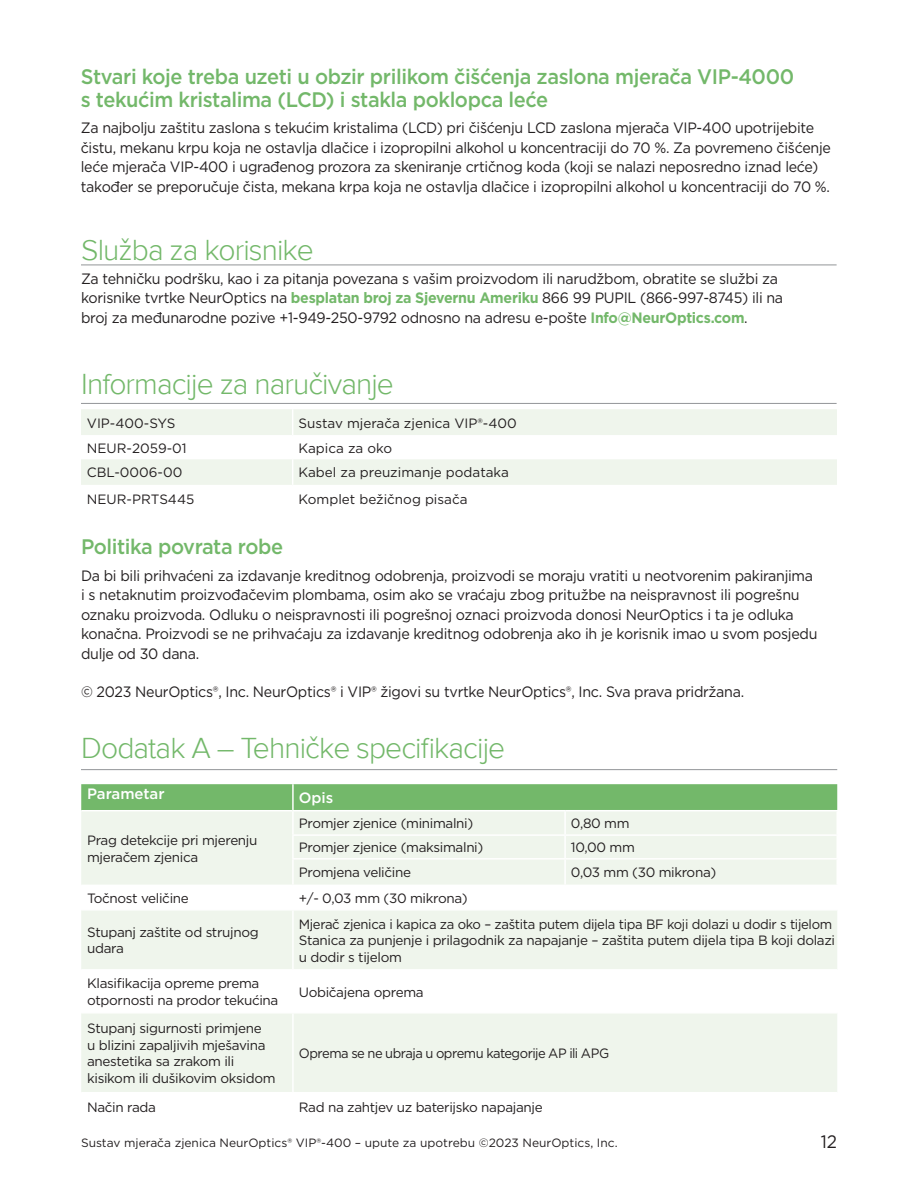
<style>
.page{position:relative;width:918px;height:1188px;background:#fff}
.page>*{position:absolute;margin:0;border:0;box-sizing:border-box;transform-origin:0 0}
.t1{font:300 30px "Proxima Nova";letter-spacing:-.03em;color:#73b86a}
.t2{font:500 21px/22.5px "Gotham";letter-spacing:-.02em;color:#73b86a;scale:.95 1}
.t3{font:18px "Gotham";color:#231f20;scale:.95 1}
.t4{font:15px/19.5px "Gotham";letter-spacing:-.02em;color:#231f20;scale:.95 1}
.Bodycopy{font:500 15px "Gotham";letter-spacing:-.005em;color:#fff}
.t5{font:13.5px/16.5px "Gotham";letter-spacing:-.025em;color:#231f20}
.t6{font:13.5px "Gotham";color:#231f20}
.t7{font:13.5px "Gotham";letter-spacing:-.025em;color:#231f20;scale:.96 1}
.t8{font:12px "Gotham";color:#231f20}
.s1{font-weight:700;color:#73b86a}
</style>
<div class="page">
<hr style="left:81px;top:265px;width:756px;height:1px;background:#939598">
<hr style="left:81px;top:403px;width:756px;height:1px;background:#939598">
<hr style="left:81px;top:769px;width:756px;height:1px;background:#939598">
<svg style="left:81px;top:911px;width:756px;height:181px;fill:#eff5ec"></svg>
<hr style="left:293px;top:969px;width:272px;height:2px;background:#fff">
<hr style="left:565px;top:969px;width:272px;height:2px;background:#fff">
<hr style="left:293px;top:1012px;width:272px;height:2px;background:#fff">
<hr style="left:565px;top:1012px;width:272px;height:2px;background:#fff">
<hr style="left:292px;top:911px;width:2px;height:58px;background:#fff">
<hr style="left:81px;top:969px;width:212px;height:2px;background:#fff">
<hr style="left:292px;top:971px;width:2px;height:41px;background:#fff">
<hr style="left:81px;top:1012px;width:212px;height:2px;background:#fff">
<hr style="left:292px;top:1014px;width:2px;height:78px;background:#fff">
<svg style="left:81px;top:784px;width:757px;height:101px"></svg>
<div style="left:81px;top:409px;width:756px;height:26px;background:#eff5ec"></div>
<div style="left:81px;top:459px;width:756px;height:26px;background:#eff5ec"></div>
<svg style="left:292px;top:409px;width:1px;height:76px"></svg>
<p class="t2" style="left:81px;top:65px;width:752px">Stvari koje treba uzeti u obzir prilikom čišćenja zaslona mjerača VIP-4000 s tekućim kristalima (LCD) i stakla poklopca leće</p>
<p class="t4" style="left:81px;top:118px;width:791px">Za najbolju zaštitu zaslona s tekućim kristalima (LCD) pri čišćenju LCD zaslona mjerača VIP-400 upotrijebite čistu, mekanu krpu koja ne ostavlja dlačice i izopropilni alkohol u koncentraciji do 70 %. Za povremeno čišćenje leće mjerača VIP-400 i ugrađenog prozora za skeniranje crtičnog koda (koji se nalazi neposredno iznad leće) također se preporučuje čista, mekana krpa koja ne ostavlja dlačice i izopropilni alkohol u koncentraciji do 70 %.</p>
<p class="t1" style="left:81px;top:233px;width:234px">Služba za korisnike</p>
<p class="t4" style="left:81px;top:268px;width:741px">Za tehničku podršku, kao i za pitanja povezana s vašim proizvodom ili narudžbom, obratite se službi za korisnike tvrtke NeurOptics na <span class="s1">besplatan broj za Sjevernu Ameriku</span> 866 99 PUPIL (866-997-8745) ili na broj za međunarodne pozive +1-949-250-9792 odnosno na adresu e-pošte <span class="s1">Info@NeurOptics.com</span>.</p>
<p class="t1" style="left:81px;top:367px;width:314px">Informacije za naručivanje</p>
<p class="t6" style="left:87px;top:415px;width:90px">VIP-400-SYS</p>
<p class="t6" style="left:299px;top:415px;width:220px">Sustav mjerača zjenica VIP®-400</p>
<p class="t6" style="left:87px;top:439px;width:101px">NEUR-2059-01</p>
<p class="t6" style="left:299px;top:439px;width:95px">Kapica za oko</p>
<p class="t6" style="left:87px;top:464px;width:97px">CBL-0006-00</p>
<p class="t6" style="left:299px;top:464px;width:212px">Kabel za preuzimanje podataka</p>
<p class="t6" style="left:87px;top:490px;width:109px">NEUR-PRTS445</p>
<p class="t6" style="left:299px;top:490px;width:171px">Komplet bežičnog pisača</p>
<p class="t2" style="left:81px;top:535px;width:214px">Politika povrata robe</p>
<p class="t4" style="left:81px;top:565px;width:777px">Da bi bili prihvaćeni za izdavanje kreditnog odobrenja, proizvodi se moraju vratiti u neotvorenim pakiranjima i s netaknutim proizvođačevim plombama, osim ako se vraćaju zbog pritužbe na neispravnost ili pogrešnu oznaku proizvoda. Odluku o neispravnosti ili pogrešnoj oznaci proizvoda donosi NeurOptics i ta je odluka konačna. Proizvodi se ne prihvaćaju za izdavanje kreditnog odobrenja ako ih je korisnik imao u svom posjedu dulje od 30 dana.</p>
<p class="t4" style="left:81px;top:682px;width:700px">© 2023 NeurOptics®, Inc. NeurOptics® i VIP® žigovi su tvrtke NeurOptics®, Inc. Sva prava pridržana.</p>
<p class="t1" style="left:81px;top:730px;width:425px">Dodatak A – Tehničke specifikacije</p>
<p class="Bodycopy" style="left:87px;top:784px;width:79px">Parametar</p>
<p class="Bodycopy" style="left:299px;top:788px;width:36px">Opis</p>
<p class="t5" style="left:87px;top:832px;width:172px">Prag detekcije pri mjerenju mjeračem zjenica</p>
<p class="t5" style="left:299px;top:815px;width:176px">Promjer zjenice (minimalni)</p>
<p class="t5" style="left:571px;top:815px;width:60px">0,80 mm</p>
<p class="t5" style="left:299px;top:839px;width:186px">Promjer zjenice (maksimalni)</p>
<p class="t5" style="left:571px;top:839px;width:65px">10,00 mm</p>
<p class="t5" style="left:299px;top:864px;width:114px">Promjena veličine</p>
<p class="t5" style="left:571px;top:864px;width:147px">0,03 mm (30 mikrona)</p>
<p class="t5" style="left:87px;top:890px;width:103px">Točnost veličine</p>
<p class="t5" style="left:299px;top:890px;width:170px">+/- 0,03 mm (30 mikrona)</p>
<p class="t5" style="left:87px;top:924px;width:173px">Stupanj zaštite od strujnog udara</p>
<p class="t5" style="left:299px;top:915px;width:535px">Mjerač zjenica i kapica za oko – zaštita putem dijela tipa BF koji dolazi u dodir s tijelom</p>
<p class="t5" style="left:299px;top:932px;width:538px">Stanica za punjenje i prilagodnik za napajanje – zaštita putem dijela tipa B koji dolazi u dodir s tijelom</p>
<p class="t5" style="left:87px;top:975px;width:193px">Klasifikacija opreme prema otpornosti na prodor tekućina</p>
<p class="t5" style="left:299px;top:983px;width:126px">Uobičajena oprema</p>
<p class="t5" style="left:87px;top:1020px;width:190px">Stupanj sigurnosti primjene<br>u blizini zapaljivih mješavina anestetika sa zrakom ili kisikom ili dušikovim oksidom</p>
<p class="t7" style="left:299px;top:1045px;width:325px">Oprema se ne ubraja u opremu kategorije AP ili APG</p>
<p class="t5" style="left:87px;top:1099px;width:70px">Način rada</p>
<p class="t5" style="left:299px;top:1099px;width:245px">Rad na zahtjev uz baterijsko napajanje</p>
<p class="t8" style="left:81px;top:1135px;width:538px">Sustav mjerača zjenica NeurOptics® VIP®-400 – upute za upotrebu ©2023 NeurOptics, Inc.</p>
<p class="t3" style="left:821px;top:1130px;width:18px">12</p>
</div>
